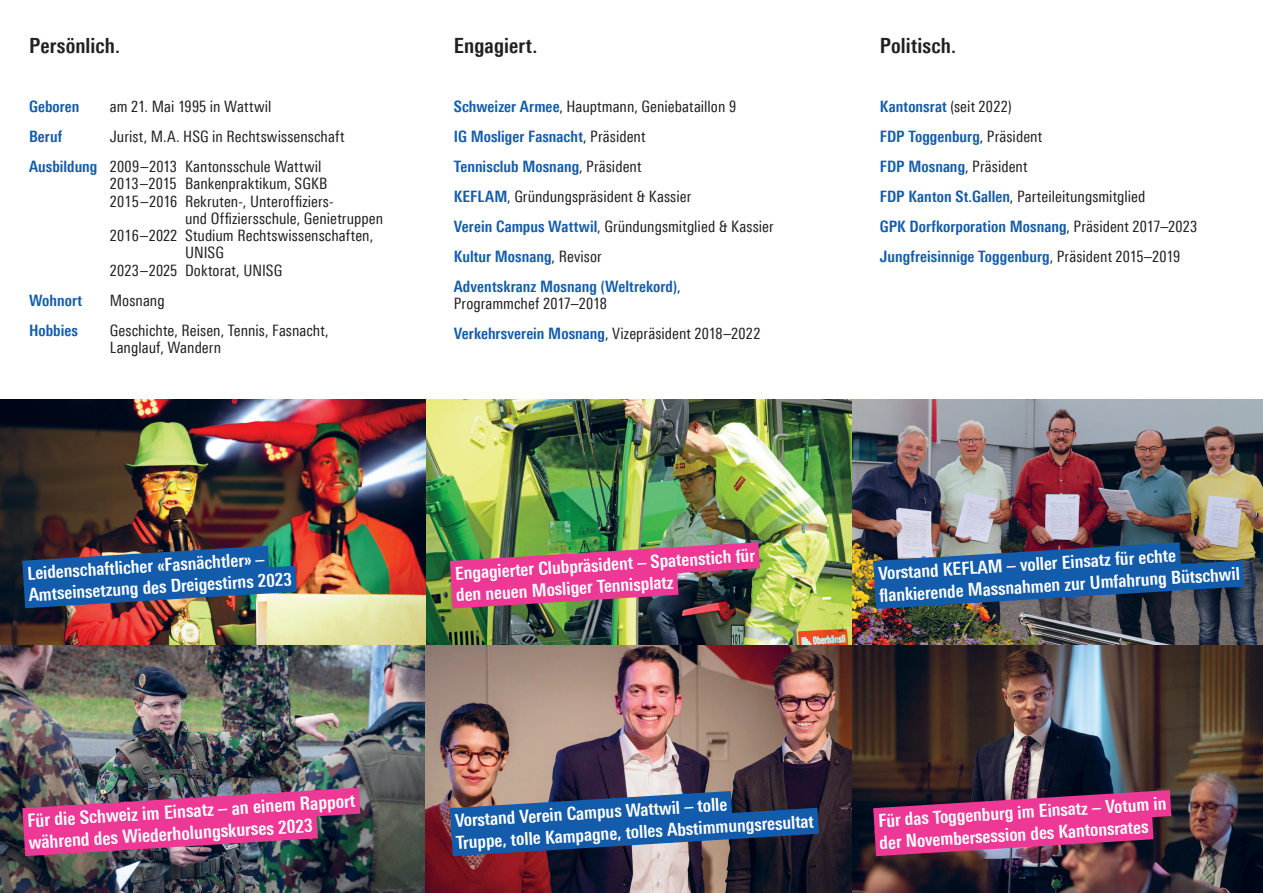
<style>
.page{position:relative;width:1263px;height:893px;background:#fff}
.page>*{position:absolute;margin:0;border:0;box-sizing:border-box;transform-origin:0 0}
.t1{font:700 21px "Linotype Univers 620 Cn";letter-spacing:.005em;color:#231f20}
.t2{font:700 18.3px/21.9px "Linotype Univers 620 Cn";color:#fff}
.t3{font:700 18px/22.2px "Linotype Univers 620 Cn";color:#fff}
.t4{font:15.75px/30px "Linotype Univers 420 Cn";letter-spacing:.005em;color:#231f20}
.t5{font:700 15.75px/30px "Linotype Univers 620 Cn";letter-spacing:.005em;color:#135cab}
.s1{font-family:"Linotype Univers 620 Cn";font-weight:700;color:#135cab}
.s2{font-family:"Linotype Univers 420 Cn";font-weight:400;color:#231f20}
</style>
<div class="page">
<img style="left:0;top:400px;width:1263px;height:493px">
<img style="left:846px;top:528px;width:417px;height:96px">
<img style="left:423px;top:528px;width:364px;height:95px">
<img style="left:0;top:531px;width:324px;height:92px">
<img style="left:423px;top:775px;width:775px;height:96px">
<img style="left:0;top:773px;width:387px;height:98px">
<h1 class="t1" style="left:29px;top:34px;width:93px">Persönlich.</h1>
<h1 class="t1" style="left:454px;top:34px;width:85px">Engagiert.</h1>
<h1 class="t1" style="left:880px;top:34px;width:78px">Politisch.</h1>
<p class="t5" style="left:29px;top:91px;width:52px">Geboren</p>
<p class="t4" style="left:110px;top:91px;width:163px">am 21. Mai 1995 in Wattwil</p>
<p class="t5" style="left:29px;top:121px;width:35px">Beruf</p>
<p class="t4" style="left:29px;top:121px;width:317px;text-indent:81px">Jurist, M.A. HSG in Rechtswissenschaft<br><span class="s1">Ausbildung</span> 2009–2013 Kantonsschule Wattwil</p>
<p class="t4" style="left:110px;top:169px;width:219px">2013–2015 Bankenpraktikum, SGKB</p>
<p class="t4" style="left:110px;top:186px;width:225px">2015–2016 Rekruten-, Unteroffiziers-</p>
<p class="t4" style="left:185px;top:203px;width:200px">und Offiziersschule, Genietruppen</p>
<p class="t4" style="left:110px;top:220px;width:265px">2016–2022 Studium Rechtswissenschaften,</p>
<p class="t4" style="left:185px;top:238px;width:40px">UNISG</p>
<p class="t4" style="left:110px;top:255px;width:174px">2023–2025 Doktorat, UNISG</p>
<p class="t5" style="left:29px;top:285px;width:55px">Wohnort</p>
<p class="t4" style="left:110px;top:285px;width:56px">Mosnang</p>
<p class="t5" style="left:29px;top:315px;width:50px">Hobbies</p>
<p class="t4" style="left:110px;top:321px;width:220px;line-height:17.2px">Geschichte, Reisen, Tennis, Fasnacht,<br>Langlauf, Wandern</p>
<p class="t4" style="left:454px;top:91px;width:284px"><span class="s1">Schweizer Armee</span>, Hauptmann, Geniebataillon 9</p>
<p class="t5" style="left:454px;top:121px;width:193px">IG Mosliger Fasnacht<span class="s2">, Präsident<br></span>Tennisclub Mosnang<span class="s2">, Präsident</span></p>
<p class="t4" style="left:454px;top:181px;width:321px"><span class="s1">KEFLAM</span>, Gründungspräsident &amp; Kassier<br><span class="s1">Verein Campus Wattwil</span>, Gründungsmitglied &amp; Kassier</p>
<p class="t5" style="left:454px;top:241px;width:228px">Kultur Mosnang<span class="s2">, Revisor<br></span>Adventskranz Mosnang (Weltrekord)<span class="s2">,</span></p>
<p class="t4" style="left:454px;top:289px;width:308px">Programmchef 2017–2018<br><span class="s1">Verkehrsverein Mosnang</span>, Vizepräsident 2018–2022</p>
<p class="t3" style="left:26px;top:563px;width:265px;line-height:21.8px;rotate:-4deg">Leidenschaftlicher «Fasnächtler» –<br>Amtseinsetzung des Dreigestirns 2023</p>
<p class="t3" style="left:454px;top:564px;width:302px;line-height:21.3px;rotate:-4deg">Engagierter Clubpräsident – Spatenstich für den neuen Mosliger Tennisplatz</p>
<p class="t5" style="left:880px;top:91px;width:164px">Kantonsrat <span class="s2">(seit 2022)<br></span>FDP Toggenburg<span class="s2">, Präsident<br></span>FDP Mosnang<span class="s2">, Präsident</span></p>
<p class="t4" style="left:880px;top:181px;width:267px"><span class="s1">FDP Kanton St.Gallen</span>, Parteileitungsmitglied</p>
<p class="t5" style="left:880px;top:211px;width:319px">GPK Dorfkorporation Mosnang<span class="s2">, Präsident 2017–2023<br></span>Jungfreisinnige Toggenburg<span class="s2">, Präsident 2015–2019</span></p>
<p class="t3" style="left:877px;top:564px;width:362px;rotate:-4deg">Vorstand KEFLAM – voller Einsatz für echte<br>fl ankierende Massnahmen zur Umfahrung Bütschwil</p>
<p class="t2" style="left:26px;top:811px;width:330px;rotate:-4deg">Für die Schweiz im Einsatz – an einem Rapport während des Wiederholungskurses 2023</p>
<p class="t3" style="left:454px;top:810px;width:360px;rotate:-4deg">Vorstand Verein Campus Wattwil – tolle<br>Truppe, tolle Kampagne, tolles Abstimmungsresultat</p>
<p class="t3" style="left:877px;top:811px;width:290px;rotate:-4deg">Für das Toggenburg im Einsatz – Votum in der Novembersession des Kantonsrates</p>
</div>
